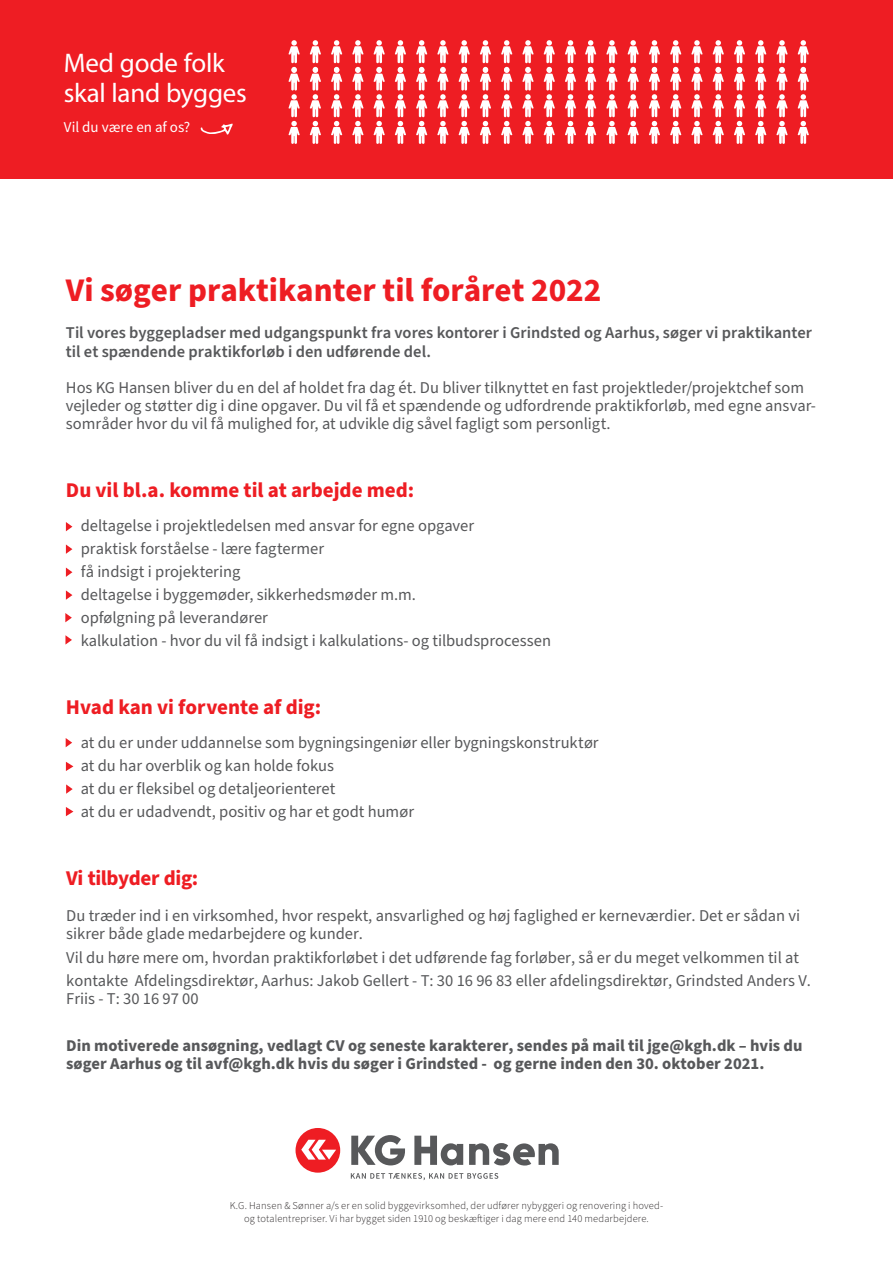
<style>
.page{position:relative;width:893px;height:1263px;background:#fff}
.page>*{position:absolute;margin:0;border:0;box-sizing:border-box;transform-origin:0 0}
.t1{font:700 33px "Source Sans Pro";color:#ee1d23}
.t2{font:27px/30px "Myriad Pro";letter-spacing:-.01em;color:#fff}
.t3{font:700 21px "Source Sans Pro";letter-spacing:-.005em;color:#ee1d23}
.t4{font:16.5px/23px "Source Sans Pro";color:#57585a}
.t5{font:700 16.5px/18px "Source Sans Pro";color:#57585a}
.t6{font:600 16.5px/19.5px "Source Sans Pro";color:#57585a}
.t7{font:15px "Source Sans Pro";color:#fff}
.t8{font:300 10.5px/12.6px "Source Sans Pro";letter-spacing:.015em;color:#231f20;text-align:center}
</style>
<div class="page">
<div style="left:296px;top:1128px;width:44px;height:45px;background:#ee1d23;border-radius:50%"></div>
<svg style="left:301px;top:1140px;width:35px;height:19px"></svg>
<svg style="left:351px;top:1135px;width:54px;height:30px"></svg>
<svg style="left:414px;top:1136px;width:49px;height:29px"></svg>
<svg style="left:469px;top:1143px;width:90px;height:22px"></svg>
<svg style="left:351px;top:1173px;width:147px;height:7px"></svg>
<svg style="left:66px;top:567px;width:6px;height:10px"></svg>
<svg style="left:66px;top:590px;width:6px;height:10px"></svg>
<svg style="left:66px;top:784px;width:7px;height:10px"></svg>
<svg style="left:66px;top:544px;width:6px;height:10px"></svg>
<svg style="left:66px;top:522px;width:6px;height:9px"></svg>
<svg style="left:66px;top:807px;width:7px;height:9px"></svg>
<svg style="left:66px;top:738px;width:6px;height:9px"></svg>
<svg style="left:65px;top:635px;width:7px;height:10px"></svg>
<svg style="left:66px;top:762px;width:7px;height:9px"></svg>
<svg style="left:65px;top:613px;width:7px;height:9px"></svg>
<div style="left:0;top:0;width:893px;height:179px;background:#ee1d23"></div>
<svg style="left:289px;top:40px;width:11px;height:104px"></svg>
<svg style="left:310px;top:40px;width:11px;height:104px"></svg>
<svg style="left:331px;top:40px;width:11px;height:104px"></svg>
<svg style="left:352px;top:40px;width:11px;height:104px"></svg>
<svg style="left:374px;top:40px;width:11px;height:104px"></svg>
<svg style="left:395px;top:40px;width:11px;height:104px"></svg>
<svg style="left:416px;top:40px;width:11px;height:104px"></svg>
<svg style="left:437px;top:40px;width:11px;height:104px"></svg>
<svg style="left:459px;top:40px;width:11px;height:104px"></svg>
<svg style="left:480px;top:40px;width:11px;height:104px"></svg>
<svg style="left:501px;top:40px;width:11px;height:104px"></svg>
<svg style="left:522px;top:40px;width:12px;height:104px"></svg>
<svg style="left:544px;top:40px;width:11px;height:104px"></svg>
<svg style="left:565px;top:40px;width:11px;height:104px"></svg>
<svg style="left:200px;top:124px;width:33px;height:11px"></svg>
<svg style="left:585px;top:40px;width:11px;height:104px"></svg>
<svg style="left:606px;top:40px;width:11px;height:104px"></svg>
<svg style="left:628px;top:40px;width:11px;height:104px"></svg>
<svg style="left:649px;top:40px;width:11px;height:104px"></svg>
<svg style="left:670px;top:40px;width:11px;height:104px"></svg>
<svg style="left:691px;top:40px;width:12px;height:104px"></svg>
<svg style="left:713px;top:40px;width:11px;height:104px"></svg>
<svg style="left:734px;top:40px;width:11px;height:104px"></svg>
<svg style="left:755px;top:40px;width:11px;height:104px"></svg>
<svg style="left:776px;top:40px;width:12px;height:104px"></svg>
<svg style="left:798px;top:40px;width:11px;height:104px"></svg>
<h2 class="t2" style="left:64px;top:47px;width:185px">Med gode folk skal land bygges</h2>
<p class="t7" style="left:64px;top:117px;width:128px">Vil du være en af os?</p>
<h1 class="t1" style="left:66px;top:268px;width:537px">Vi søger praktikanter til foråret 2022</h1>
<p class="t6" style="left:66px;top:323px;width:748px">Til vores byggepladser med udgangspunkt fra vores kontorer i Grindsted og Aarhus, søger vi praktikanter til et spændende praktikforløb i den udførende del.</p>
<p class="t4" style="left:66px;top:379px;width:751px;line-height:18px">Hos KG Hansen bliver du en del af holdet fra dag ét. Du bliver tilknyttet en fast projektleder/projektchef som vejleder og støtter dig i dine opgaver. Du vil få et spændende og udfordrende praktikforløb, med egne ansvar&shy;sområder hvor du vil få mulighed for, at udvikle dig såvel fagligt som personligt.</p>
<p class="t3" style="left:66px;top:476px;width:350px">Du vil bl.a. komme til at arbejde med:</p>
<p class="t4" style="left:81px;top:515px;width:472px">deltagelse i projektledelsen med ansvar for egne opgaver<br>praktisk forståelse - lære fagtermer<br>få indsigt i projektering<br>deltagelse i byggemøder, sikkerhedsmøder m.m.<br>opfølgning på leverandører<br>kalkulation - hvor du vil få indsigt i kalkulations- og tilbudsprocessen</p>
<p class="t3" style="left:66px;top:693px;width:257px">Hvad kan vi forvente af dig:</p>
<p class="t4" style="left:81px;top:731px;width:519px">at du er under uddannelse som bygningsingeniør eller bygningskonstruktør at du har overblik og kan holde fokus<br>at du er fleksibel og detaljeorienteret<br>at du er udadvendt, positiv og har et godt humør</p>
<p class="t3" style="left:66px;top:864px;width:134px">Vi tilbyder dig:</p>
<p class="t4" style="left:66px;top:907px;width:736px;line-height:18px">Du træder ind i en virksomhed, hvor respekt, ansvarlighed og høj faglighed er kerneværdier. Det er sådan vi sikrer både glade medarbejdere og kunder.</p>
<p class="t4" style="left:66px;top:946px;width:746px">Vil du høre mere om, hvordan praktikforløbet i det udførende fag forløber, så er du meget velkommen til at kontakte Afdelingsdirektør, Aarhus: Jakob Gellert - T: 30 16 96 83 eller afdelingsdirektør, Grindsted Anders V.</p>
<p class="t4" style="left:66px;top:988px;width:134px">Friis - T: 30 16 97 00</p>
<p class="t5" style="left:66px;top:1037px;width:738px">Din motiverede ansøgning, vedlagt CV og seneste karakterer, sendes på mail til jge@kgh.dk – hvis du søger Aarhus og til avf@kgh.dk hvis du søger i Grindsted - og gerne inden den 30. oktober 2021.</p>
<p class="t8" style="left:230px;top:1200px;width:435px">K.G. Hansen &amp; Sønner a/s er en solid byggevirksomhed, der udfører nybyggeri og renovering i hoved&shy;og totalentrepriser. Vi har bygget siden 1910 og beskæftiger i dag mere end 140 medarbejdere.</p>
</div>
